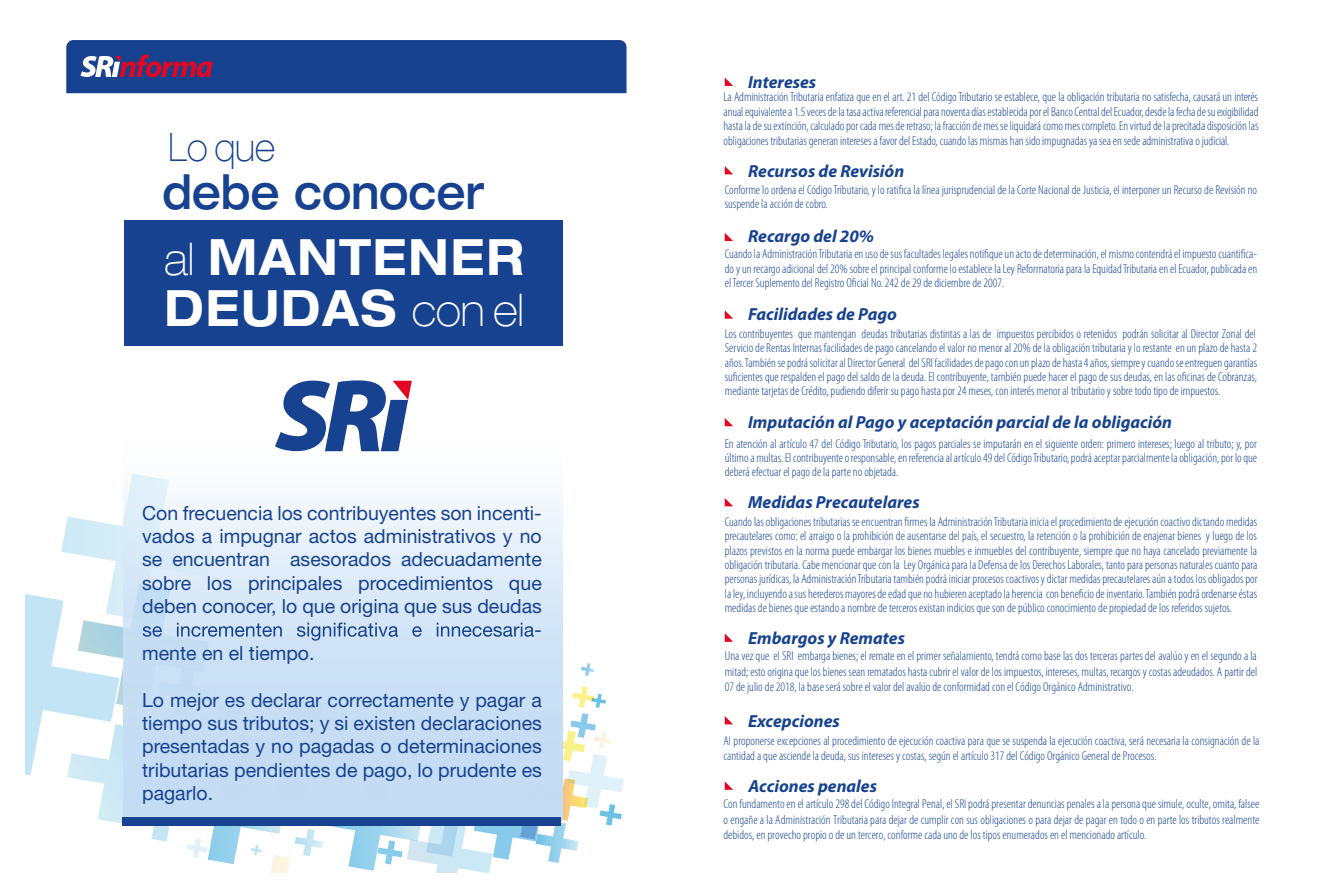
<style>
.page{position:relative;width:1318px;height:893px;background:#fff}
.page>*{position:absolute;margin:0;border:0;box-sizing:border-box;transform-origin:0 0}
.t1{font:700 expanded 50.12px/50.6px "Helvetica Neue LT Std";letter-spacing:.045em;color:#fff;scale:.87 1}
.t2{font:500 expanded 47.75px "Helvetica Neue LT Std";color:#174290;scale:.85 1}
.t3{font:100 expanded 39.38px "Helvetica Neue LT Std";color:#174290;scale:.82 1}
.t4{font:19.5px/23.4px "Helvetica Neue LT Std";color:#174290;text-align:justify}
.t5{font:italic 700 17.5px "Myriad Pro";color:#174290}
.t6{font:300 condensed 13px/14.4px "Myriad Pro";color:#174290;text-align:justify}
.s1{font-weight:100;font-size:45.12px;color:#fdfdfd}
</style>
<div class="page">
<svg style="left:724px;top:77px;width:9px;height:9px"></svg>
<svg style="left:724px;top:166px;width:9px;height:8px"></svg>
<svg style="left:724px;top:233px;width:9px;height:8px"></svg>
<svg style="left:724px;top:310px;width:9px;height:9px"></svg>
<svg style="left:724px;top:418px;width:9px;height:8px"></svg>
<svg style="left:724px;top:498px;width:9px;height:8px"></svg>
<svg style="left:724px;top:633px;width:9px;height:8px"></svg>
<svg style="left:724px;top:716px;width:9px;height:8px"></svg>
<svg style="left:724px;top:781px;width:9px;height:8px"></svg>
<svg style="left:66px;top:40px;width:560px;height:53px;background:#22448f"></svg>
<svg style="left:275px;top:380px;width:137px;height:71px"></svg>
<svg style="left:26px;top:473px;width:598px;height:399px"></svg>
<div style="left:124px;top:220px;width:438px;height:125px;background:#174290"></div>
<div style="left:122px;top:817px;width:438px;height:8px;background:#174290"></div>
<h3 class="t3" style="left:169px;top:124px;width:131px">Lo que</h3>
<h2 class="t2" style="left:163px;top:162px;width:380px">debe conocer</h2>
<h1 class="t1" style="left:164px;top:231px;width:414px"><span class="s1">al</span> MANTENER<br>DEUDAS <span class="s1">con el</span></h1>
<h3 class="t4" style="left:142px;top:501px;width:401px">Con frecuencia los contribuyentes son incenti&shy;vados a impugnar actos administrativos y no se encuentran asesorados adecuadamente sobre los principales procedimientos que deben conocer, lo que origina que sus deudas</h3>
<h3 class="t4" style="left:142px;top:641px;width:174px">mente en el tiempo.</h3>
<h3 class="t4" style="left:142px;top:687px;width:401px">Lo mejor es declarar correctamente y pagar a tiempo sus tributos; y si existen declaraciones presentadas y no pagadas o determinaciones tributarias pendientes de pago, lo prudente es pagarlo.</h3>
<h3 class="t5" style="left:748px;top:70px;width:70px">Intereses</h3>
<p class="t6" style="left:723px;top:90px;width:536px">La AdministraciónTributaria enfatiza que en el art. 21 del CódigoTributario se establece, que la obligación tributaria no satisfecha, causará un interés anualequivalentea1.5vecesdelatasaactivareferencialparanoventadíasestablecidaporelBancoCentraldelEcuador,desdelafechadesuexigibilidad hastaladesuextinción,calculadoporcadamesderetraso; lafraccióndemes seliquidarácomomes completo.Envirtuddelaprecitadadisposiciónlas obligaciones tributarias generan interesesafavordel Estado, cuandolas mismas hansido impugnadas yaseaen sedeadministrativaojudicial.</p>
<h3 class="t5" style="left:748px;top:160px;width:158px">Recursos de Revisión</h3>
<p class="t6" style="left:724px;top:182px;width:534px">Conforme lo ordena el CódigoTributario, y lo ratifica la línea jurisprudencial de la Corte Nacional de Justicia, el interponer un Recurso de Revisión no suspende la acción de cobro.</p>
<p class="t6" style="left:724px;top:247px;width:534px">Cuandola Administración Tributariaenusodesus facultades legalesnotifiqueunactodedeterminación,elmismocontendráel impuestocuantifica&shy;doyunrecargoadicionaldel20%sobreelprincipal conformeloestablecelaLeyReformatoriaparalaEquidadTributariaenelEcuador,publicadaen elTercer Suplemento del Registro Oficial No. 242 de 29 de diciembre de 2007.</p>
<h3 class="t5" style="left:748px;top:225px;width:127px">Recargo del 20%</h3>
<h3 class="t5" style="left:748px;top:303px;width:150px">Facilidades de Pago</h3>
<p class="t6" style="left:724px;top:327px;width:534px">Los contribuyentes que mantengan deudas tributarias distintas a las de impuestos percibidos o retenidos podrán solicitar al Director Zonal del Servicio de Rentas Internas facilidades de pago cancelando el valor no menor al 20% de la obligación tributaria y lo restante en un plazo de hasta 2 años.Tambiénsepodrásolicitaral Director General delSRI facilidadesdepagoconunplazodehasta4años,siempreycuandoseentreguengarantías suficientes que respalden el pago del saldo de la deuda. El contribuyente, también puede hacer el pago de sus deudas, en las oficinas de Cobranzas, mediante tarjetas de Crédito, pudiendo diferir su pago hasta por 24 meses, con interés menor al tributario y sobre todo tipo de impuestos.</p>
<h3 class="t5" style="left:748px;top:411px;width:425px">Imputación al Pago y aceptación parcial de la obligación</h3>
<p class="t6" style="left:724px;top:436px;width:534px">En atención al artículo 47 del Código Tributario, los pagos parciales se imputarán en el siguiente orden: primero intereses; luego al tributo; y, por últimoamultas.Elcontribuyenteoresponsable,enreferenciaalartículo49delCódigoTributario,podráaceptarparcialmentelaobligación,por loque deberá efectuar el pago de la parte no objetada.</p>
<h3 class="t5" style="left:748px;top:491px;width:173px">Medidas Precautelares</h3>
<p class="t6" style="left:724px;top:514px;width:534px">Cuandolasobligaciones tributarias seencuentranfirmes la AdministraciónTributariainiciaelprocedimientodeejecucióncoactivodictandomedidas precautelares como: el arraigo o la prohibición de ausentarse del país, el secuestro, la retención o la prohibición de enajenar bienes y luego de los plazos previstos en la norma puede embargar los bienes muebles e inmuebles del contribuyente, siempre que no haya cancelado previamente la obligacióntributaria.Cabe mencionarqueconla Ley Orgánicaparala Defensadelos DerechosLaborales, tantoparapersonasnaturales cuantopara personas jurídicas, la AdministraciónTributariatambiénpodráiniciarprocesoscoactivosydictarmedidasprecautelaresaúnatodos losobligadospor laley, incluyendoasusherederosmayoresdeedadquenohubierenaceptadolaherencia conbeneficiodeinventario.Tambiénpodráordenarseéstas medidas de bienes que estando a nombre de terceros existan indicios que son de público conocimiento de propiedad de los referidos sujetos.</p>
<h3 class="t5" style="left:748px;top:627px;width:158px">Embargos y Remates</h3>
<p class="t6" style="left:724px;top:648px;width:534px;line-height:15.5px">Una vez que el SRI embarga bienes; el remate en el primer señalamiento, tendrá como base las dos terceras partes del avalúo y en el segundo a la mitad; esto origina que los bienes sean rematados hasta cubrir el valor de los impuestos, intereses, multas, recargos y costas adeudados. A partir del 07 de julio de 2018, la base será sobre el valor del avalúo de conformidad con el Código Orgánico Administrativo.</p>
<h3 class="t5" style="left:748px;top:709px;width:93px">Excepciones</h3>
<p class="t6" style="left:723px;top:732px;width:537px;line-height:15.5px">Al proponerse excepciones al procedimiento de ejecución coactiva para que se suspenda la ejecución coactiva, será necesaria la consignación de la cantidad a que asciende la deuda, sus intereses y costas, según el artículo 317 del Código Orgánico General de Procesos.</p>
<p class="t6" style="left:723px;top:796px;width:537px;line-height:15.5px">Con fundamento en el artículo 298 del Código Integral Penal, el SRI podrá presentar denuncias penales a la persona que simule, oculte, omita, falsee o engañe a la Administración Tributaria para dejar de cumplir con sus obligaciones o para dejar de pagar en todo o en parte los tributos realmente debidos, en provecho propio o de un tercero, conforme cada uno de los tipos enumerados en el mencionado artículo.</p>
<h3 class="t5" style="left:748px;top:774px;width:130px">Acciones penales</h3>
</div>
